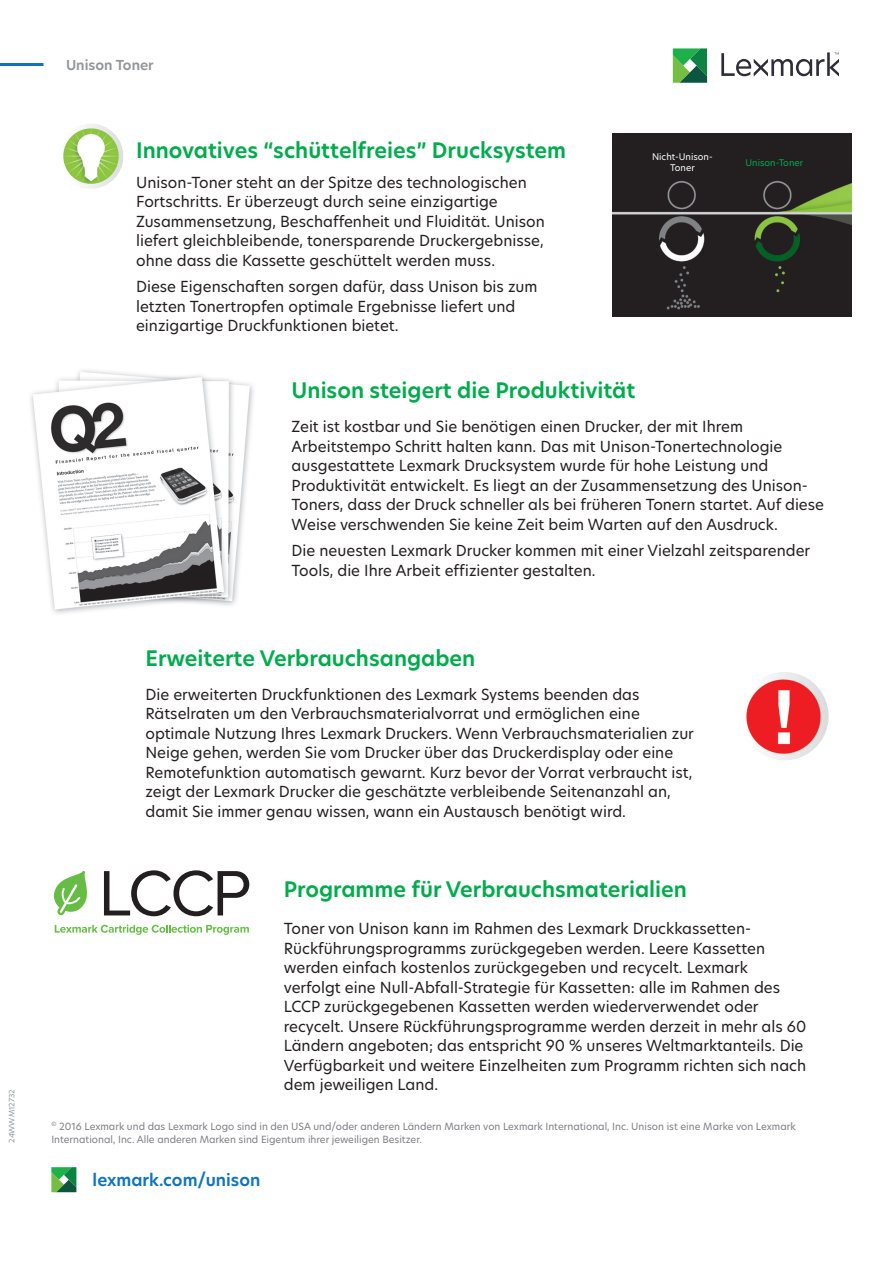
<style>
.page{position:relative;width:893px;height:1263px;background:#fff}
.page>*{position:absolute;margin:0;border:0;box-sizing:border-box;transform-origin:0 0}
.t1{font:600 21px "TP Hero";color:#00ab4d}
.t2{font:600 16.5px "TP Hero";color:#1074bc}
.t3{font:15px/19.5px "TP Hero";color:#231f20}
.t4{font:600 13.5px "TP Hero";color:#939598}
.t5{font:9.75px/13.5px "TP Hero";color:#7f7e85}
.t6{font:9px/10.8px "TP Hero";color:#fff;text-align:center}
.t7{font:9px "TP Hero";color:#00ab4d}
.t8{font:7.2px "TP Hero";color:#939598}
</style>
<div class="page">
<hr style="left:0;top:63px;width:44px;height:3px;background:#1074bc">
<svg style="left:721px;top:52px;width:118px;height:24px"></svg>
<svg style="left:673px;top:48px;width:34px;height:35px"></svg>
<svg style="left:51px;top:1167px;width:25px;height:25px"></svg>
<img style="left:740px;top:672px;width:89px;height:88px;border-radius:44px">
<svg style="left:104px;top:870px;width:145px;height:46px"></svg>
<svg style="left:55px;top:925px;width:194px;height:10px"></svg>
<svg style="left:53px;top:871px;width:34px;height:45px"></svg>
<img style="left:58px;top:124px;width:65px;height:65px;border-radius:33px">
<img style="left:612px;top:133px;width:239px;height:183px">
<img style="left:30px;top:370px;width:224px;height:244px">
<p class="t8" style="left:7px;top:1143px;width:55px;rotate:-90deg">24WWM12732</p>
<p class="t4" style="left:66px;top:55px;width:89px">Unison Toner</p>
<h1 class="t1" style="left:136px;top:136px;width:431px">Innovatives “schüttelfreies” Drucksystem</h1>
<p class="t3" style="left:136px;top:172px;width:410px">Unison-Toner steht an der Spitze des technologischen Fortschritts. Er überzeugt durch seine einzigartige Zusammensetzung, Beschaffenheit und Fluidität. Unison liefert gleichbleibende, tonersparende Druckergebnisse, ohne dass die Kassette geschüttelt werden muss.</p>
<p class="t3" style="left:136px;top:277px;width:403px">Diese Eigenschaften sorgen dafür, dass Unison bis zum letzten Tonertropfen optimale Ergebnisse liefert und einzigartige Druckfunktionen bietet.</p>
<p class="t6" style="left:652px;top:151px;width:62px">Nicht-Unison-<br>Toner</p>
<p class="t7" style="left:745px;top:156px;width:59px">Unison-Toner</p>
<h1 class="t1" style="left:292px;top:376px;width:345px">Unison steigert die Produktivität</h1>
<p class="t3" style="left:292px;top:417px;width:534px">Zeit ist kostbar und Sie benötigen einen Drucker, der mit Ihrem Arbeitstempo Schritt halten kann. Das mit Unison-Tonertechnologie ausgestattete Lexmark Drucksystem wurde für hohe Leistung und Produktivität entwickelt. Es liegt an der Zusammensetzung des Unison-Toners, dass der Druck schneller als bei früheren Tonern startet. Auf diese Weise verschwenden Sie keine Zeit beim Warten auf den Ausdruck.</p>
<p class="t3" style="left:292px;top:540px;width:520px">Die neuesten Lexmark Drucker kommen mit einer Vielzahl zeitsparender<br>Tools, die Ihre Arbeit effizienter gestalten.</p>
<h1 class="t1" style="left:145px;top:644px;width:331px">Erweiterte Verbrauchsangaben</h1>
<p class="t3" style="left:145px;top:684px;width:550px">Die erweiterten Druckfunktionen des Lexmark Systems beenden das Rätselraten um den Verbrauchsmaterialvorrat und ermöglichen eine optimale Nutzung Ihres Lexmark Druckers. Wenn Verbrauchsmaterialien zur Neige gehen, werden Sie vom Drucker über das Druckerdisplay oder eine Remotefunktion automatisch gewarnt. Kurz bevor der Vorrat verbraucht ist, zeigt der Lexmark Drucker die geschätzte verbleibende Seitenanzahl an, damit Sie immer genau wissen, wann ein Austausch benötigt wird.</p>
<h1 class="t1" style="left:284px;top:875px;width:405px">Programme für Verbrauchsmaterialien</h1>
<p class="t3" style="left:284px;top:919px;width:524px">Toner von Unison kann im Rahmen des Lexmark Druckkassetten-Rückführungsprogramms zurückgegeben werden. Leere Kassetten werden einfach kostenlos zurückgegeben und recycelt. Lexmark verfolgt eine Null-Abfall-Strategie für Kassetten: alle im Rahmen des LCCP zurückgegebenen Kassetten werden wiederverwendet oder recycelt. Unsere Rückführungsprogramme werden derzeit in mehr als 60<br>Ländern angeboten; das entspricht 90 % unseres Weltmarktanteils. Die Verfügbarkeit und weitere Einzelheiten zum Programm richten sich nach dem jeweiligen Land.</p>
<p class="t5" style="left:51px;top:1119px;width:746px"><sup>©</sup> 2016 Lexmark und das Lexmark Logo sind in den USA und/oder anderen Ländern Marken von Lexmark International, Inc. Unison ist eine Marke von Lexmark<br>International, Inc. Alle anderen Marken sind Eigentum ihrer jeweiligen Besitzer.</p>
<p class="t2" style="left:93px;top:1168px;width:169px">lexmark.com/unison</p>
</div>
